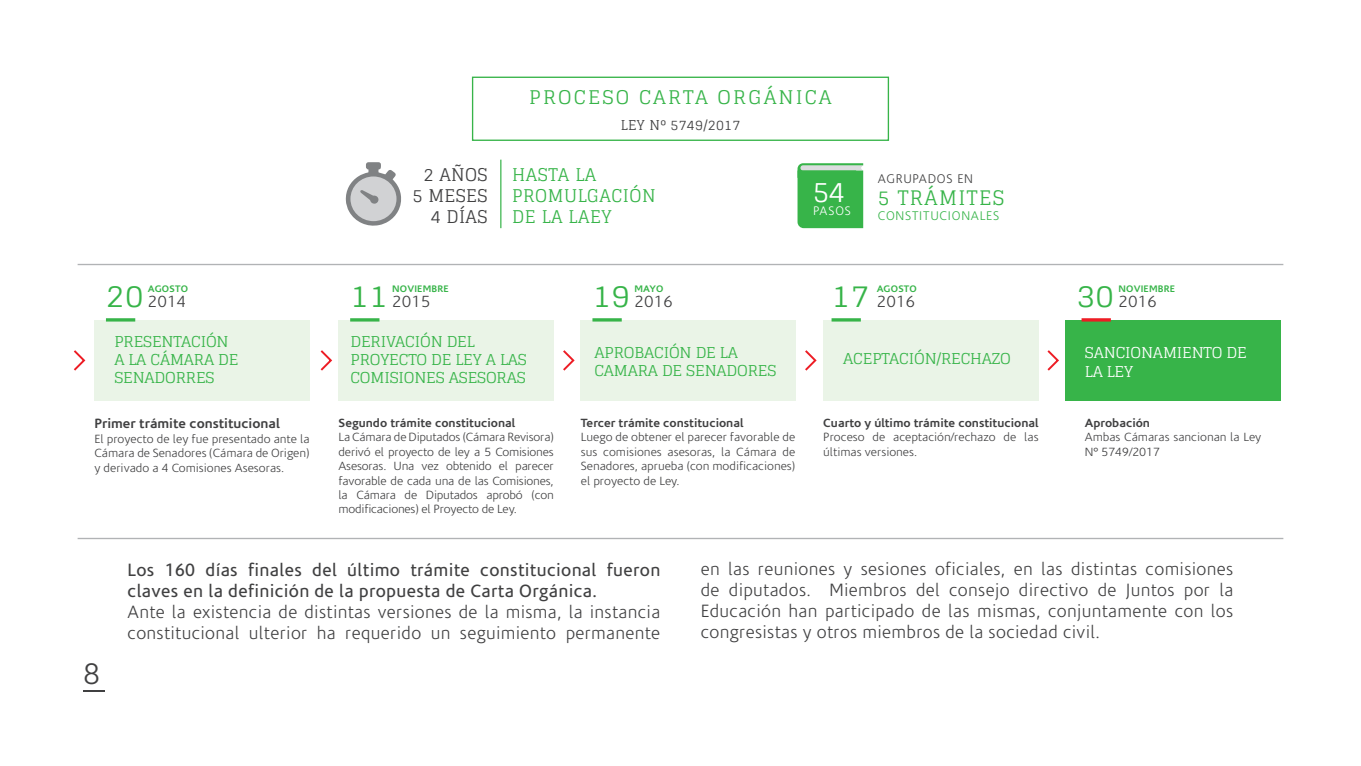
<style>
.page{position:relative;width:1361px;height:766px;background:#fff}
.page>*{position:absolute;margin:0;border:0;box-sizing:border-box;transform-origin:0 0}
.t1{font:30.6px "Glegoo";letter-spacing:.02em;color:#37b449;scale:1.04 1}
.t2{font:300 30px "Corisande";color:#404041}
.t3{font:28.2px "Glegoo";color:#fff}
.t4{font:19.95px "Glegoo";letter-spacing:.07em;color:#37b449}
.t5{font:18.9px "Glegoo";letter-spacing:.11em;color:#37b449;scale:1.04 1}
.t6{font:300 18px/21px "Corisande";letter-spacing:.02em;color:#404041}
.t7{font:18px/21px "Corisande";letter-spacing:.02em;color:#404041}
.t8{font:17.55px/21px "Glegoo";letter-spacing:.03em;color:#37b449}
.t9{font:17.55px/21px "Glegoo";letter-spacing:.02em;color:#404041;text-align:right}
.t10{font:300 16.35px "Corisande";letter-spacing:.02em;color:#404041;scale:1.04 1}
.t11{font:15px/18px "Glegoo";letter-spacing:-.01em;color:#37b449;scale:1.04 1}
.t12{font:15px/18.9px "Glegoo";letter-spacing:-.01em;color:#fff;scale:1.04 1}
.t13{font:13.65px "Glegoo";letter-spacing:.02em;color:#404041}
.t14{font:700 13.5px "Corisande";color:#404041;scale:1.04 1}
.t15{font:300 12.75px "Corisande";letter-spacing:.06em;color:#37b449}
.t16{font:300 12.75px "Corisande";letter-spacing:.06em;color:#404041}
.t17{font:300 12.45px "Corisande";letter-spacing:.075em;color:#fff}
.t18{font:300 12px/14.4px "Corisande";color:#404041;text-align:justify;scale:1.04 1}
.t19{font:700 12px "Corisande";color:#404041;scale:1.04 1}
.t20{font:700 9.6px "Corisande";letter-spacing:.02em;color:#37b449;scale:1.04 1}
</style>
<div class="page">
<div style="left:472px;top:77px;width:417px;height:64px;border:1px solid #37b449"></div>
<svg style="left:346px;top:162px;width:55px;height:64px"></svg>
<hr style="left:500px;top:160px;width:1px;height:68px;background:#37b449">
<svg style="left:797px;top:163px;width:67px;height:65px;background:#48b858"></svg>
<div style="left:94px;top:320px;width:216px;height:80px;background:#eaf4e7"></div>
<div style="left:338px;top:320px;width:216px;height:80px;background:#eaf4e7"></div>
<div style="left:581px;top:320px;width:215px;height:80px;background:#eaf4e7"></div>
<div style="left:823px;top:320px;width:215px;height:80px;background:#eaf4e7"></div>
<div style="left:1065px;top:320px;width:215px;height:80px;background:#37b449"></div>
<hr style="left:106px;top:318px;width:29px;height:3px;background:#37b449">
<hr style="left:350px;top:318px;width:29px;height:3px;background:#37b449">
<hr style="left:592px;top:318px;width:30px;height:3px;background:#37b449">
<hr style="left:831px;top:318px;width:30px;height:3px;background:#37b449">
<hr style="left:1081px;top:318px;width:30px;height:3px;background:#ed1c24">
<hr style="left:83px;top:689px;width:22px;height:2px;background:#404041">
<svg style="left:74px;top:350px;width:12px;height:21px"></svg>
<svg style="left:320px;top:350px;width:12px;height:21px"></svg>
<svg style="left:563px;top:350px;width:12px;height:21px"></svg>
<svg style="left:805px;top:350px;width:12px;height:21px"></svg>
<svg style="left:1047px;top:350px;width:12px;height:21px"></svg>
<hr style="left:78px;top:264px;width:1205px;height:1px;background:#b1b3b5">
<hr style="left:78px;top:537px;width:1205px;height:2px;background:#b1b3b5">
<h3 class="t5" style="left:529px;top:85px;width:292px">PROCESO CARTA ORGÁNICA</h3>
<p class="t13" style="left:621px;top:116px;width:121px">LEY N° 5749/2017</p>
<h3 class="t9" style="left:412px;top:164px;width:76px">2 AÑOS<br>5 MESES<br>4 DÍAS</h3>
<h3 class="t8" style="left:512px;top:164px;width:145px">HASTA LA<br>PROMULGACIÓN<br>DE LA LAEY</h3>
<h3 class="t3" style="left:813px;top:174px;width:34px">54</h3>
<p class="t17" style="left:813px;top:204px;width:39px">PASOS</p>
<p class="t16" style="left:878px;top:172px;width:97px">AgRuPADOS EN</p>
<h3 class="t4" style="left:878px;top:185px;width:128px">5 TRÁMITES</h3>
<p class="t15" style="left:878px;top:208px;width:123px">CONSTITuCIONALES</p>
<p class="t20" style="left:148px;top:284px;width:40px">AGOSTO</p>
<p class="t20" style="left:392px;top:284px;width:56px">NOVIEMBRE</p>
<p class="t20" style="left:634px;top:284px;width:29px">MAYO</p>
<p class="t20" style="left:877px;top:284px;width:40px">AGOSTO</p>
<p class="t20" style="left:1118px;top:284px;width:56px">NOVIEMBRE</p>
<h3 class="t10" style="left:148px;top:292px;width:38px">2014</h3>
<h3 class="t10" style="left:392px;top:292px;width:38px">2015</h3>
<h3 class="t10" style="left:634px;top:292px;width:38px">2016</h3>
<h3 class="t10" style="left:877px;top:292px;width:38px">2016</h3>
<h3 class="t10" style="left:1118px;top:292px;width:38px">2016</h3>
<p class="t11" style="left:114px;top:332px;width:121px">PRESENTACIÓN<br>A LA CÁMARA DE<br>SENADORRES</p>
<p class="t11" style="left:350px;top:332px;width:171px">DERIVACIÓN DEL<br>PROYECTO DE LEY A LAS<br>COMISIONES ASESORAS</p>
<p class="t11" style="left:594px;top:343px;width:176px">APROBACIÓN DE LA<br>CAMARA DE SENADORES</p>
<p class="t11" style="left:843px;top:349px;width:163px">ACEPTACIÓN/RECHAZO</p>
<p class="t14" style="left:94px;top:416px;width:180px">Primer trámite constitucional</p>
<p class="t18" style="left:94px;top:431px;width:208px">El proyecto de ley fue presentado ante la Cámara de Senadores (Cámara de Origen) y derivado a 4 Comisiones Asesoras.</p>
<h1 class="t1" style="left:106px;top:277px;width:38px">20</h1>
<h1 class="t1" style="left:350px;top:277px;width:38px">11</h1>
<h1 class="t1" style="left:592px;top:277px;width:38px">19</h1>
<h1 class="t1" style="left:831px;top:277px;width:38px">17</h1>
<h1 class="t1" style="left:1076px;top:277px;width:38px">30</h1>
<p class="t12" style="left:1085px;top:342px;width:157px">SANCIONAMIENTO DE<br>LA LEY</p>
<p class="t19" style="left:338px;top:416px;width:171px">Segundo trámite constitucional</p>
<p class="t18" style="left:338px;top:430px;width:208px">La Cámara de Diputados (Cámara Revisora) derivó el proyecto de ley a 5 Comisiones Asesoras. una vez obtenido el parecer favorable de cada una de las Comisiones, la Cámara de Diputados aprobó (con modificaciones) el Proyecto de Ley.</p>
<p class="t19" style="left:581px;top:416px;width:158px">Tercer trámite constitucional</p>
<p class="t18" style="left:581px;top:430px;width:208px">Luego de obtener el parecer favorable de sus comisiones asesoras, la Cámara de Senadores, aprueba (con modificaciones) el proyecto de Ley.</p>
<p class="t19" style="left:823px;top:416px;width:208px">Cuarto y último trámite constitucional</p>
<p class="t18" style="left:823px;top:430px;width:208px">Proceso de aceptación/rechazo de las últimas versiones.</p>
<p class="t19" style="left:1085px;top:416px;width:64px">Aprobación</p>
<p class="t18" style="left:1085px;top:430px;width:171px">Ambas Cámaras sancionan la Ley<br>N° 5749/2017</p>
<h2 class="t2" style="left:83px;top:658px;width:18px">8</h2>
<h3 class="t7" style="left:128px;top:560px;width:534px">Los 160 días finales del último trámite constitucional fueron claves en la definición de la propuesta de Carta Orgánica.</h3>
<h3 class="t6" style="left:128px;top:601px;width:534px">Ante la existencia de distintas versiones de la misma, la instancia constitucional ulterior ha requerido un seguimiento permanente</h3>
<p class="t6" style="left:701px;top:559px;width:534px;text-align:justify">en las reuniones y sesiones oficiales, en las distintas comisiones de diputados. Miembros del consejo directivo de Juntos por la Educación han participado de las mismas, conjuntamente con los congresistas y otros miembros de la sociedad civil.</p>
</div>
